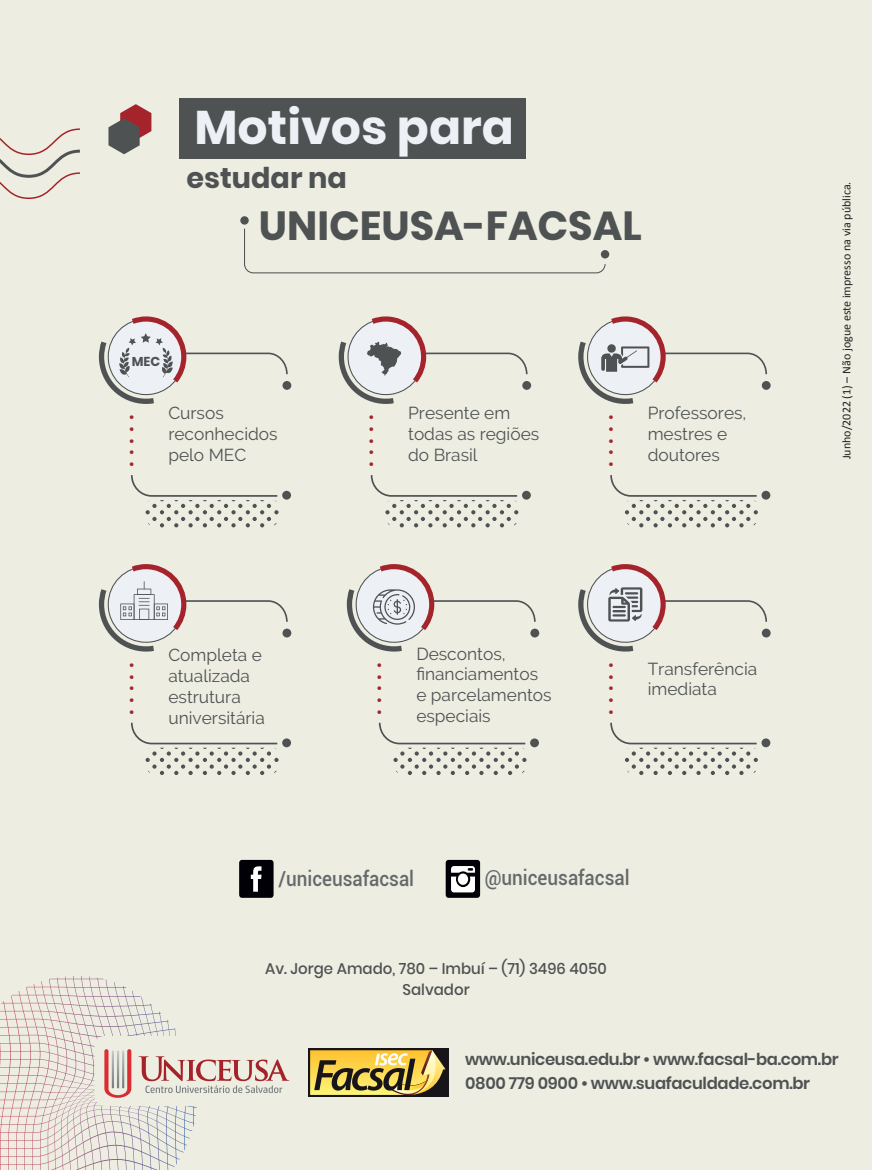
<style>
.page{position:relative;width:872px;height:1170px;background:#fff}
.page>*{position:absolute;margin:0;border:0;box-sizing:border-box;transform-origin:0 0}
.t1{font:700 47.25px "Poppins";color:#edf0f5}
.t2{font:700 40.5px "Poppins";color:#4f5253}
.t3{font:700 28.65px "Poppins";color:#4f5253}
.t4{font:500 20.85px "Roboto";color:#64696c;scale:.91 1}
.t5{font:17.25px/20.9px "Raleway";color:#4f5253}
.t6{font:600 16.5px/24px "Poppins";letter-spacing:-.02em;color:#4f5253}
.t7{font:500 15.45px/21px "Poppins";color:#4f5253;text-align:center}
.t8{font:700 12.9px "Poppins";color:#4f5253}
.t9{font:700 12.15px "Poppins";color:#a5232b}
.t10{font:12px "Calibri";color:#231f20}
</style>
<div class="page">
<div style="left:0;top:0;width:872px;height:1169px;background:#edeee1"></div>
<svg style="left:0;top:976px;width:73px;height:144px"></svg>
<div style="left:446px;top:859px;width:34px;height:38px;background:#000006;border-radius:3px"></div>
<svg style="left:451px;top:866px;width:24px;height:26px"></svg>
<div style="left:458px;top:873px;width:10px;height:11px;background:#fff;border-radius:50%"></div>
<div style="left:239px;top:859px;width:34px;height:38px;background:#000006;border-radius:3px"></div>
<svg style="left:251px;top:866px;width:10px;height:25px"></svg>
<div style="left:530px;top:628px;width:9px;height:9px;background:#4f5253;border-radius:50%"></div>
<div style="left:530px;top:738px;width:9px;height:9px;background:#4f5253;border-radius:50%"></div>
<svg style="left:378px;top:722px;width:149px;height:53px"></svg>
<svg style="left:346px;top:564px;width:190px;height:88px"></svg>
<div style="left:762px;top:628px;width:8px;height:9px;background:#4f5253;border-radius:50%"></div>
<div style="left:761px;top:738px;width:9px;height:9px;background:#4f5253;border-radius:50%"></div>
<svg style="left:610px;top:722px;width:148px;height:53px"></svg>
<svg style="left:578px;top:564px;width:190px;height:88px"></svg>
<div style="left:282px;top:628px;width:9px;height:9px;background:#4f5253;border-radius:50%"></div>
<div style="left:282px;top:738px;width:9px;height:9px;background:#4f5253;border-radius:50%"></div>
<svg style="left:131px;top:722px;width:148px;height:53px"></svg>
<svg style="left:98px;top:564px;width:190px;height:88px"></svg>
<div style="left:762px;top:381px;width:8px;height:9px;background:#4f5253;border-radius:50%"></div>
<div style="left:761px;top:491px;width:9px;height:8px;background:#4f5253;border-radius:50%"></div>
<svg style="left:610px;top:475px;width:148px;height:52px"></svg>
<svg style="left:578px;top:316px;width:190px;height:88px"></svg>
<div style="left:607px;top:344px;width:9px;height:8px;background:#4f5253;border-radius:50%"></div>
<div style="left:522px;top:381px;width:9px;height:9px;background:#4f5253;border-radius:50%"></div>
<div style="left:522px;top:491px;width:9px;height:8px;background:#4f5253;border-radius:50%"></div>
<svg style="left:370px;top:475px;width:149px;height:52px"></svg>
<svg style="left:338px;top:316px;width:190px;height:88px"></svg>
<svg style="left:98px;top:316px;width:190px;height:88px"></svg>
<div style="left:282px;top:381px;width:9px;height:9px;background:#4f5253;border-radius:50%"></div>
<div style="left:282px;top:491px;width:9px;height:8px;background:#4f5253;border-radius:50%"></div>
<svg style="left:131px;top:475px;width:148px;height:52px"></svg>
<div style="left:240px;top:216px;width:9px;height:9px;background:#4f5253;border-radius:50%"></div>
<div style="left:601px;top:250px;width:8px;height:8px;background:#4f5253;border-radius:50%"></div>
<div style="left:179px;top:98px;width:347px;height:60px;background:#4f5253"></div>
<svg style="left:244px;top:228px;width:362px;height:46px"></svg>
<svg style="left:0;top:128px;width:80px;height:71px"></svg>
<svg style="left:108px;top:104px;width:43px;height:50px"></svg>
<svg style="left:104px;top:1049px;width:27px;height:48px"></svg>
<svg style="left:138px;top:1056px;width:151px;height:36px"></svg>
<div style="left:308px;top:1048px;width:141px;height:48px;background:#17151a"></div>
<svg style="left:310px;top:1050px;width:135px;height:47px"></svg>
<h1 class="t1" style="left:194px;top:100px;width:321px">Motivos para</h1>
<h3 class="t3" style="left:186px;top:162px;width:162px">estudar na</h3>
<p class="t8" style="left:132px;top:354px;width:30px">MEC</p>
<h2 class="t2" style="left:259px;top:202px;width:384px">UNICEUSA-FACSAL</h2>
<p class="t9" style="left:124px;top:467px;width:54px;rotate:-90deg">•••••</p>
<p class="t5" style="left:168px;top:403px;width:111px">Cursos reconhecidos pelo MEC</p>
<p class="t9" style="left:124px;top:714px;width:54px;rotate:-90deg">•••••</p>
<p class="t5" style="left:168px;top:644px;width:98px">Completa e atualizada estrutura universitária</p>
<p class="t9" style="left:364px;top:467px;width:54px;rotate:-90deg">•••••</p>
<p class="t5" style="left:408px;top:403px;width:133px">Presente em todas as regiões do Brasil</p>
<p class="t9" style="left:603px;top:467px;width:54px;rotate:-90deg">•••••</p>
<p class="t5" style="left:647px;top:403px;width:100px">Professores, mestres e doutores</p>
<p class="t9" style="left:372px;top:714px;width:54px;rotate:-90deg">•••••</p>
<p class="t5" style="left:416px;top:643px;width:137px">Descontos, financiamentos e parcelamentos especiais</p>
<p class="t9" style="left:603px;top:714px;width:54px;rotate:-90deg">•••••</p>
<p class="t5" style="left:647px;top:658px;width:111px">Transferência imediata</p>
<p class="t4" style="left:278px;top:863px;width:151px">/uniceusafacsal</p>
<p class="t4" style="left:485px;top:863px;width:161px">@uniceusafacsal</p>
<p class="t7" style="left:265px;top:958px;width:343px">Av. Jorge Amado, 780 – Imbuí – (71) 3496 4050<br>Salvador</p>
<p class="t10" style="left:839px;top:459px;width:279px;rotate:-90deg">Junho/2022 (1) – Não jogue este impresso na via pública.</p>
<p class="t6" style="left:465px;top:1047px;width:375px">www.uniceusa.edu.br • www.facsal-ba.com.br<br>0800 779 0900 • www.suafaculdade.com.br</p>
</div>
